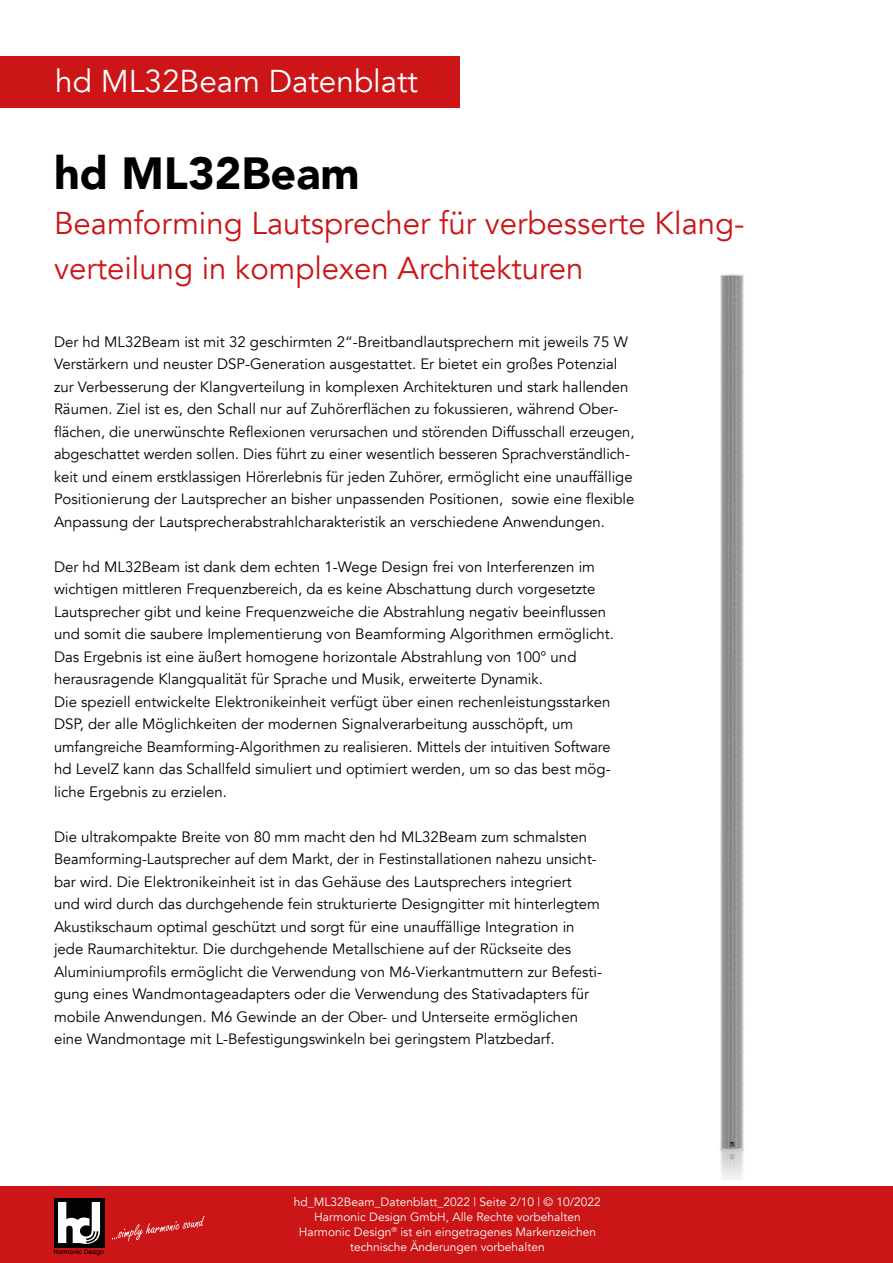
<style>
.page{position:relative;width:893px;height:1263px;background:#fff}
.page>*{position:absolute;margin:0;border:0;box-sizing:border-box;transform-origin:0 0}
.t1{font:900 45px "Avenir";color:#000}
.t2{font:31.5px/45px "Avenir";color:#cb1517}
.t3{font:31.5px "Avenir";color:#fff}
.t4{font:15px/22.5px "Avenir";color:#000}
.t5{font:12px/15px "Avenir";color:#fff;text-align:center}
.t6{font:500 6.45px "Avant Garde IT Cby BT";color:#000}
</style>
<div class="page">
<div style="left:0;top:1186px;width:893px;height:77px;background:#cb1517"></div>
<div style="left:54px;top:1198px;width:50px;height:49px;background:#020203"></div>
<svg style="left:58px;top:1202px;width:42px;height:42px"></svg>
<svg style="left:112px;top:1216px;width:93px;height:25px"></svg>
<img style="left:720px;top:274px;width:25px;height:905px">
<div style="left:0;top:57px;width:459px;height:51px;background:#cb1517"></div>
<h2 class="t3" style="left:55px;top:62px;width:364px">hd ML32Beam Datenblatt</h2>
<h1 class="t1" style="left:54px;top:135px;width:307px">hd ML32Beam</h1>
<h2 class="t2" style="left:54px;top:201px;width:692px">Beamforming Lautsprecher für verbesserte Klang&shy;verteilung in komplexen Architekturen</h2>
<p class="t4" style="left:54px;top:330px;width:582px">Der hd ML32Beam ist mit 32 geschirmten 2“-Breitbandlautsprechern mit jeweils 75 W Verstärkern und neuster DSP-Generation ausgestattet. Er bietet ein großes Potenzial zur Verbesserung der Klangverteilung in komplexen Architekturen und stark hallenden Räumen. Ziel ist es, den Schall nur auf Zuhörerflächen zu fokussieren, während Ober&shy;flächen, die unerwünschte Reflexionen verursachen und störenden Diffusschall erzeugen, abgeschattet werden sollen. Dies führt zu einer wesentlich besseren Sprachverständlich&shy;keit und einem erstklassigen Hörerlebnis für jeden Zuhörer, ermöglicht eine unauffällige Positionierung der Lautsprecher an bisher unpassenden Positionen, sowie eine flexible Anpassung der Lautsprecherabstrahlcharakteristik an verschiedene Anwendungen.</p>
<p class="t4" style="left:54px;top:555px;width:562px">Der hd ML32Beam ist dank dem echten 1-Wege Design frei von Interferenzen im wichtigen mittleren Frequenzbereich, da es keine Abschattung durch vorgesetzte Lautsprecher gibt und keine Frequenzweiche die Abstrahlung negativ beeinflussen und somit die saubere Implementierung von Beamforming Algorithmen ermöglicht.<br>Das Ergebnis ist eine äußert homogene horizontale Abstrahlung von 100° und herausragende Klangqualität für Sprache und Musik, erweiterte Dynamik.<br>Die speziell entwickelte Elektronikeinheit verfügt über einen rechenleistungsstarken DSP, der alle Möglichkeiten der modernen Signalverarbeitung ausschöpft, um umfangreiche Beamforming-Algorithmen zu realisieren. Mittels der intuitiven Software hd LevelZ kann das Schallfeld simuliert und optimiert werden, um so das best mög&shy;liche Ergebnis zu erzielen.</p>
<p class="t4" style="left:54px;top:825px;width:550px">Die ultrakompakte Breite von 80 mm macht den hd ML32Beam zum schmalsten Beamforming-Lautsprecher auf dem Markt, der in Festinstallationen nahezu unsicht&shy;bar wird. Die Elektronikeinheit ist in das Gehäuse des Lautsprechers integriert<br>und wird durch das durchgehende fein strukturierte Designgitter mit hinterlegtem Akustikschaum optimal geschützt und sorgt für eine unauffällige Integration in jede Raumarchitektur. Die durchgehende Metallschiene auf der Rückseite des Aluminiumprofils ermöglicht die Verwendung von M6-Vierkantmuttern zur Befesti&shy;gung eines Wandmontageadapters oder die Verwendung des Stativadapters für mobile Anwendungen. M6 Gewinde an der Ober- und Unterseite ermöglichen eine Wandmontage mit L-Befestigungswinkeln bei geringstem Platzbedarf.</p>
<p class="t6" style="left:54px;top:1248px;width:52px">Harmonic Design</p>
<p class="t5" style="left:294px;top:1194px;width:309px">hd_ML32Beam_Datenblatt_2022 | Seite 2/10 | © 10/2022<br>Harmonic Design GmbH, Alle Rechte vorbehalten Harmonic Design<sup>®</sup> ist ein eingetragenes Markenzeichen technische Änderungen vorbehalten</p>
</div>
